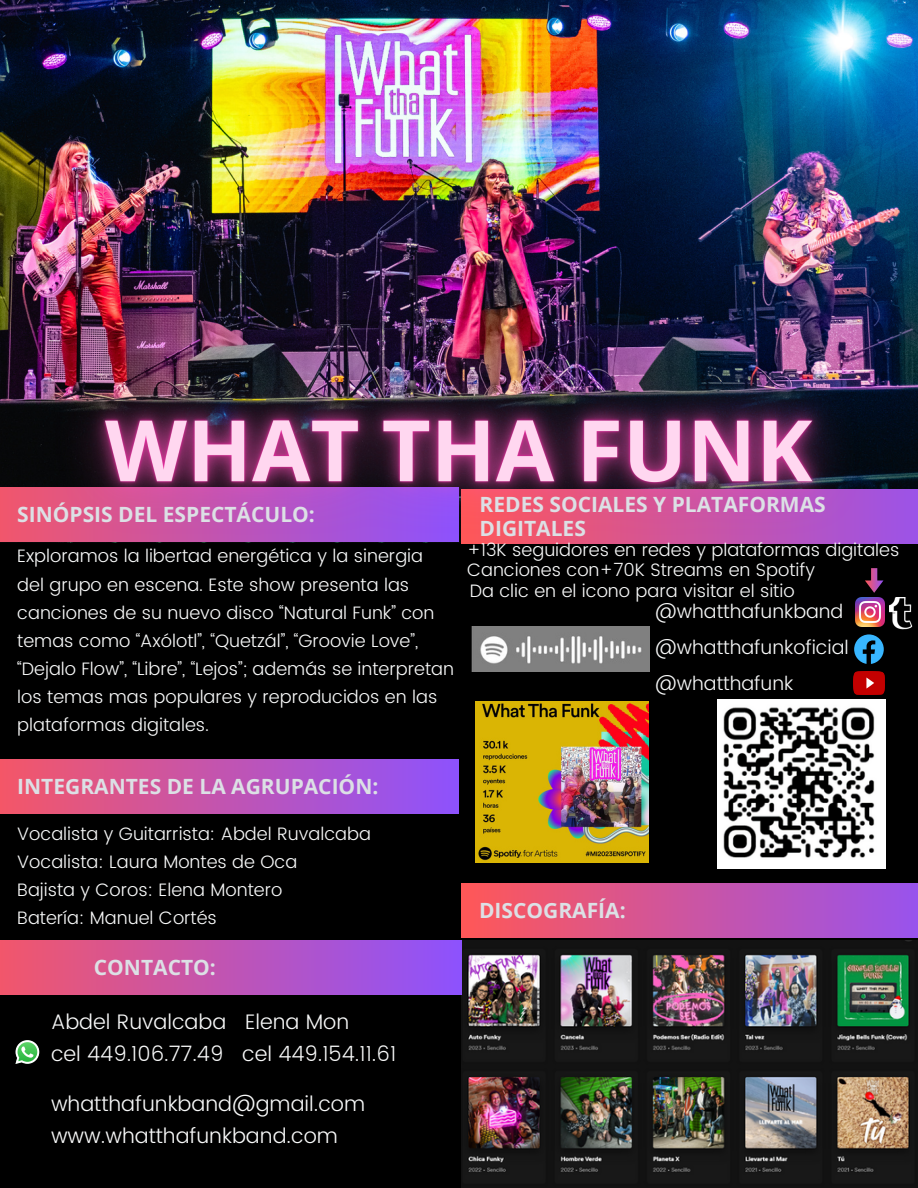
<style>
.page{position:relative;width:918px;height:1188px;background:#000}
.page>*{position:absolute;margin:0;border:0;box-sizing:border-box;transform-origin:0 0}
.t1{font:700 21px/23.7px "Open Sans";color:#dce0e5}
.t2{font:300 21px/32.7px "Poppins";color:#f8f9f9}
.t3{font:300 19.35px/36px "Poppins";color:#f8f9f9}
.t4{font:300 18px/28.2px "Poppins";color:#f8f9f9}
</style>
<div class="page">
<img style="left:0;top:0;width:918px;height:542px">
<div style="left:461px;top:883px;width:457px;height:55px;background:linear-gradient(to right,#ff5757,#9853ed)"></div>
<img style="left:461px;top:940px;width:457px;height:248px">
<div style="left:0;top:759px;width:459px;height:54px;background:linear-gradient(to right,#f45667,#8d52fe)"></div>
<img style="left:717px;top:700px;width:168px;height:169px">
<div style="left:0;top:940px;width:461px;height:54px;background:linear-gradient(to right,#f1566b,#8d52fe)"></div>
<svg style="left:15px;top:1040px;width:24px;height:24px"></svg>
<img style="left:475px;top:702px;width:174px;height:161px">
<img style="left:3px;top:289px;width:915px;height:320px">
<img style="left:890px;top:597px;width:25px;height:33px">
<img style="left:856px;top:597px;width:29px;height:30px">
<svg style="left:854px;top:634px;width:29px;height:30px"></svg>
<img style="left:853px;top:672px;width:32px;height:22px">
<img style="left:471px;top:627px;width:179px;height:45px">
<svg style="left:865px;top:568px;width:18px;height:25px"></svg>
<p class="t1" style="left:17px;top:502px;width:299px">SINÓPSIS DEL ESPECTÁCULO:</p>
<p class="t1" style="left:480px;top:492px;width:348px">REDES SOCIALES Y PLATAFORMAS<br>DIGITALES</p>
<h2 class="t4" style="left:17px;top:542px;width:438px">Exploramos la libertad energética y la sinergia del grupo en escena. Este show presenta las canciones de su nuevo disco “Natural Funk” con temas como “Axólotl”, “Quetzál”, “Groovie Love”, “Dejalo Flow”, “Libre”, “Lejos”; además se interpretan los temas mas populares y reproducidos en las plataformas digitales.</h2>
<h2 class="t4" style="left:467px;top:536px;width:434px">+13K seguidores en redes y plataformas digitales</h2>
<p class="t4" style="left:467px;top:556px;width:349px">Canciones con+70K Streams en Spotify</p>
<h3 class="t4" style="left:470px;top:576px;width:326px">Da clic en el icono para visitar el sitio</h3>
<p class="t3" style="left:655px;top:593px;width:195px">@whatthafunkband @whatthafunkoficial @whatthafunk</p>
<h3 class="t1" style="left:17px;top:774px;width:363px">INTEGRANTES DE LA AGRUPACIÓN:</h3>
<p class="t4" style="left:17px;top:819px;width:355px">Vocalista y Guitarrista: Abdel Ruvalcaba</p>
<p class="t4" style="left:17px;top:847px;width:281px">Vocalista: Laura Montes de Oca</p>
<p class="t4" style="left:17px;top:875px;width:267px">Bajista y Coros: Elena Montero</p>
<p class="t4" style="left:17px;top:904px;width:201px">Batería: Manuel Cortés</p>
<p class="t1" style="left:94px;top:955px;width:123px">CONTACTO:</p>
<p class="t2" style="left:51px;top:1005px;width:347px">Abdel Ruvalcaba Elena Mon<br>cel 449.106.77.49 cel 449.154.11.61</p>
<p class="t2" style="left:51px;top:1087px;width:316px">whatthafunkband@gmail.com www.whatthafunkband.com</p>
<h2 class="t1" style="left:479px;top:898px;width:148px">DISCOGRAFÍA:</h2>
</div>
